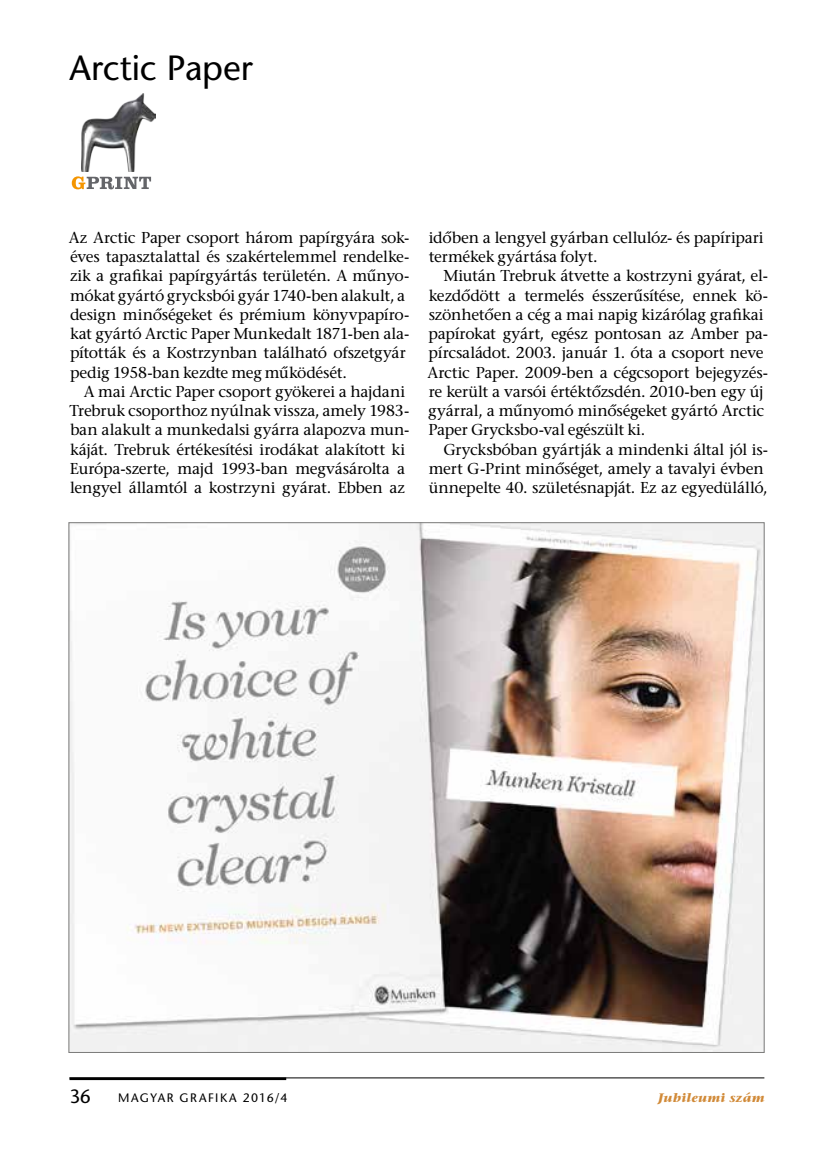
<style>
.page{position:relative;width:819px;height:1166px;background:#fff}
.page>*{position:absolute;margin:0;border:0;box-sizing:border-box;transform-origin:0 0}
.t1{font:35px "ITC Stone Sans";letter-spacing:-.005em;color:#000}
.t2{font:19.25px "ITC Stone Sans";color:#000}
.t3{font:15.75px/19.2px "ITC Stone Serif";letter-spacing:-.01em;color:#000}
.t4{font:12.25px "ITC Stone Sans";letter-spacing:.12em;color:#000}
.t5{font:italic 700 12.25px "ITC Stone Serif";letter-spacing:.03em;color:#d18a38}
</style>
<div class="page">
<hr style="left:69px;top:1077px;width:695px;height:1px;background:#000">
<hr style="left:69px;top:1077px;width:217px;height:3px;background:#000">
<img style="left:71px;top:524px;width:691px;height:526px">
<img style="left:82px;top:93px;width:73px;height:79px">
<svg style="left:72px;top:176px;width:79px;height:13px"></svg>
<h1 class="t1" style="left:69px;top:49px;width:185px">Arctic Paper</h1>
<p class="t3" style="left:69px;top:230px;width:342px">Az Arctic Paper csoport három papírgyára sok&shy;éves tapasztalattal és szakértelemmel rendelke&shy;zik a grafikai papírgyártás területén. A műnyo&shy;mókat gyártó grycksbói gyár 1740-ben alakult, a design minőségeket és prémium könyvpapíro&shy;kat gyártó Arctic Paper Munkedalt 1871-ben ala&shy;pították és a Kostrzynban található ofszetgyár pedig 1958-ban kezdte meg működését.</p>
<p class="t3" style="left:70px;top:384px;width:341px;text-indent:14px">A mai Arctic Paper csoport gyökerei a hajdani Trebruk csoporthoz nyúlnak vissza, amely 1983- ban alakult a munkedalsi gyárra alapozva mun&shy;káját. Trebruk értékesítési irodákat alakított ki Európa-szerte, majd 1993-ban megvásárolta a lengyel államtól a kostrzyni gyárat. Ebben az</p>
<p class="t3" style="left:429px;top:230px;width:336px">időben a lengyel gyárban cellulóz- és papíripari termékek gyártása folyt.</p>
<p class="t3" style="left:427px;top:268px;width:342px;text-indent:16px">Miután Trebruk átvette a kostrzyni gyárat, el&shy;kezdődött a termelés ésszerűsítése, ennek kö&shy;szönhetően a cég a mai napig kizárólag grafikai papírokat gyárt, egész pontosan az Amber pa&shy;pírcsaládot. 2003. január 1. óta a csoport neve Arctic Paper. 2009-ben a cégcsoport bejegyzés&shy;re került a varsói értéktőzsdén. 2010-ben egy új gyárral, a műnyomó minőségeket gyártó Arctic Paper Grycksbo-val egészült ki.</p>
<p class="t3" style="left:429px;top:442px;width:341px;text-indent:15px">Grycksbóban gyártják a mindenki által jól is&shy;mert G-Print minőséget, amely a tavalyi évben ünnepelte 40. születésnapját. Ez az egyedülálló,</p>
<p class="t2" style="left:69px;top:1085px;width:23px">36</p>
<p class="t4" style="left:118px;top:1091px;width:171px">MAGYAR GRAFIKA 2016/4</p>
<p class="t5" style="left:658px;top:1091px;width:108px">Jubileumi szám</p>
</div>
